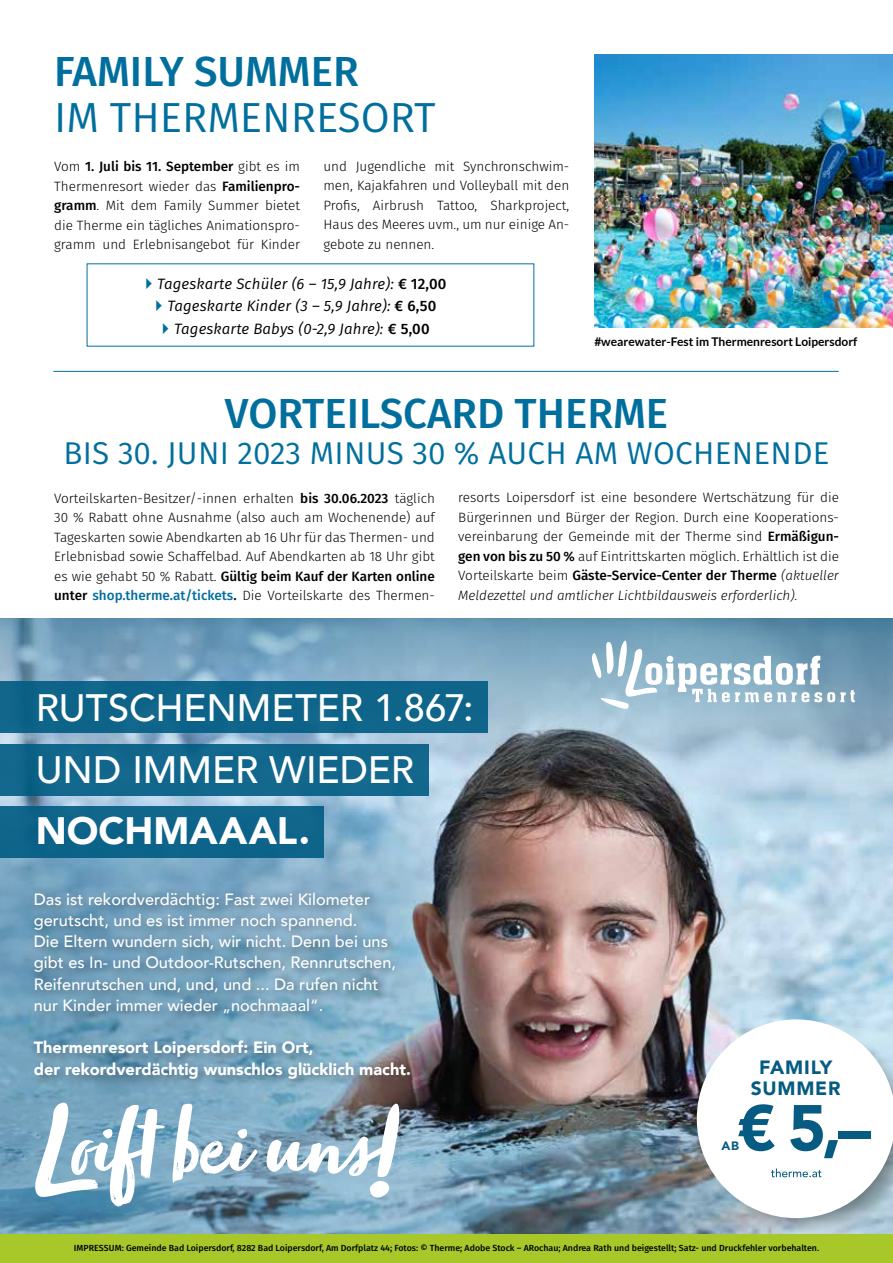
<style>
.page{position:relative;width:893px;height:1263px;background:#fff}
.page>*{position:absolute;margin:0;border:0;box-sizing:border-box;transform-origin:0 0}
.t1{font:900 64.2px "Avenir";color:#065b82}
.t2{font:500 42px "Fira Sans";color:#006f9e}
.t3{font:42px "Fira Sans";color:#006f9e}
.t4{font:500 38.1px/61.3px "Avenir";color:#fff}
.t5{font:900 38.1px "Avenir";color:#fff}
.t6{font:31.5px "Fira Sans";letter-spacing:.01em;color:#006f9e}
.t7{font:900 19.2px/20.4px "Avenir";letter-spacing:.04em;color:#065b82;text-align:center}
.t8{font:500 16.35px/21.3px "Avenir";color:#fff}
.t9{font:900 16.35px/21.3px "Avenir";color:#fff}
.t10{font:italic 15px/22.5px "Fira Sans";letter-spacing:.01em;color:#000;text-align:center}
.t11{font:300 13.5px/19.5px "Fira Sans";color:#000;text-align:justify}
.t12{font:900 12.15px "Avenir";color:#065b82}
.t13{font:700 12px "Lato";color:#000}
.t14{font:500 8.85px "Fira Sans";color:#000}
.s1{font-weight:500}
.s2{font-weight:500;font-style:normal}
.s3{font-weight:500;color:#006f9e}
.s4{font-style:italic}
</style>
<div class="page">
<div style="left:0;top:1234px;width:893px;height:29px;background:#a8c82a"></div>
<img style="left:538px;top:994px;width:355px;height:240px">
<img style="left:0;top:994px;width:538px;height:240px">
<img style="left:0;top:618px;width:893px;height:376px">
<div style="left:28px;top:886px;width:395px;height:205px;background:#000;opacity:.45"></div>
<div style="left:0;top:682px;width:488px;height:51px;background:#0f6489"></div>
<div style="left:0;top:744px;width:429px;height:51px;background:#12678c"></div>
<div style="left:0;top:806px;width:323px;height:52px;background:#0e6489"></div>
<svg style="left:173px;top:1104px;width:84px;height:79px"></svg>
<svg style="left:267px;top:1103px;width:133px;height:95px"></svg>
<svg style="left:34px;top:1101px;width:131px;height:105px"></svg>
<svg style="left:591px;top:640px;width:264px;height:69px"></svg>
<svg style="left:697px;top:1010px;width:196px;height:224px"></svg>
<hr style="left:53px;top:371px;width:786px;height:1px;background:#006f9e">
<img style="left:594px;top:54px;width:299px;height:273px">
<h2 class="t2" style="left:54px;top:37px;width:306px">FAMILY SUMMER</h2>
<h2 class="t3" style="left:54px;top:86px;width:383px">IM THERMENRESORT</h2>
<p class="t11" style="left:54px;top:156px;width:247px">Vom <span class="s1">1. Juli bis 11. September</span> gibt es im Thermenresort wieder das <span class="s1">Familienpro&shy;gramm</span>. Mit dem Family Summer bietet die Therme ein tägliches Animationspro&shy;gramm und Erlebnisangebot für Kinder</p>
<p class="t11" style="left:323px;top:156px;width:247px">und Jugendliche mit Synchronschwim&shy;men, Kajakfahren und Volleyball mit den Profis, Airbrush Tattoo, Sharkproject, Haus des Meeres uvm., um nur einige An&shy;gebote zu nennen.</p>
<p class="t10" style="left:157px;top:272px;width:291px">Tageskarte Schüler (6 – 15,9 Jahre): <span class="s2">€ 12,00<br></span>Tageskarte Kinder (3 – 5,9 Jahre): <span class="s2">€ 6,50<br></span>Tageskarte Babys (0-2,9 Jahre): <span class="s2">€ 5,00</span></p>
<p class="t13" style="left:594px;top:335px;width:265px">#wearewater-Fest im Thermenresort Loipersdorf</p>
<h2 class="t2" style="left:225px;top:380px;width:445px">VORTEILSCARD THERME</h2>
<h3 class="t6" style="left:63px;top:430px;width:768px">BIS 30. JUNI 2023 MINUS 30 % AUCH AM WOCHENENDE</h3>
<p class="t11" style="left:54px;top:488px;width:382px">Vorteilskarten-Besitzer/-innen erhalten <span class="s1">bis 30.06.2023</span> täglich 30 % Rabatt ohne Ausnahme (also auch am Wochenende) auf Tageskarten sowie Abendkarten ab 16 Uhr für das Thermen- und Erlebnisbad sowie Schaffelbad. Auf Abendkarten ab 18 Uhr gibt es wie gehabt 50 % Rabatt. <span class="s1">Gültig beim Kauf der Karten online unter</span> <span class="s3">shop.therme.at/tickets</span><span class="s1">.</span> Die Vorteilskarte des Thermen-</p>
<p class="t11" style="left:458px;top:488px;width:382px">resorts Loipersdorf ist eine besondere Wertschätzung für die Bürgerinnen und Bürger der Region. Durch eine Kooperations&shy;vereinbarung der Gemeinde mit der Therme sind <span class="s1">Ermäßigun&shy;gen von bis zu 50 %</span> auf Eintrittskarten möglich. Erhältlich ist die Vorteilskarte beim <span class="s1">Gäste-Service-Center der Therme</span> <span class="s4">(aktueller Meldezettel und amtlicher Lichtbildausweis erforderlich).</span></p>
<h3 class="t4" style="left:36px;top:675px;width:439px">RUTSCHENMETER 1.867:<br>UND IMMER WIEDER</h3>
<h3 class="t5" style="left:36px;top:798px;width:276px">NOCHMAAAL.</h3>
<p class="t8" style="left:34px;top:887px;width:364px">Das ist rekordverdächtig: Fast zwei Kilometer gerutscht, und es ist immer noch spannend.<br>Die Eltern wundern sich, wir nicht. Denn bei uns gibt es In- und Outdoor-Rutschen, Rennrutschen, Reifenrutschen und, und, und ... Da rufen nicht nur Kinder immer wieder „nochmaaal“.</p>
<p class="t9" style="left:34px;top:1036px;width:379px">Thermenresort Loipersdorf: Ein Ort,<br>der rekordverdächtig wunschlos glücklich macht.</p>
<h3 class="t7" style="left:751px;top:1057px;width:91px">FAMILY<br>SUMMER</h3>
<h1 class="t1" style="left:738px;top:1073px;width:135px">€ 5,–</h1>
<p class="t12" style="left:721px;top:1136px;width:19px">AB</p>
<p class="t14" style="left:74px;top:1240px;width:747px">IMPRESSUM: Gemeinde Bad Loipersdorf, 8282 Bad Loipersdorf, Am Dorfplatz 44; Fotos: © Therme; Adobe Stock – ARochau; Andrea Rath und beigestellt; Satz- und Druckfehler vorbehalten.</p>
</div>
